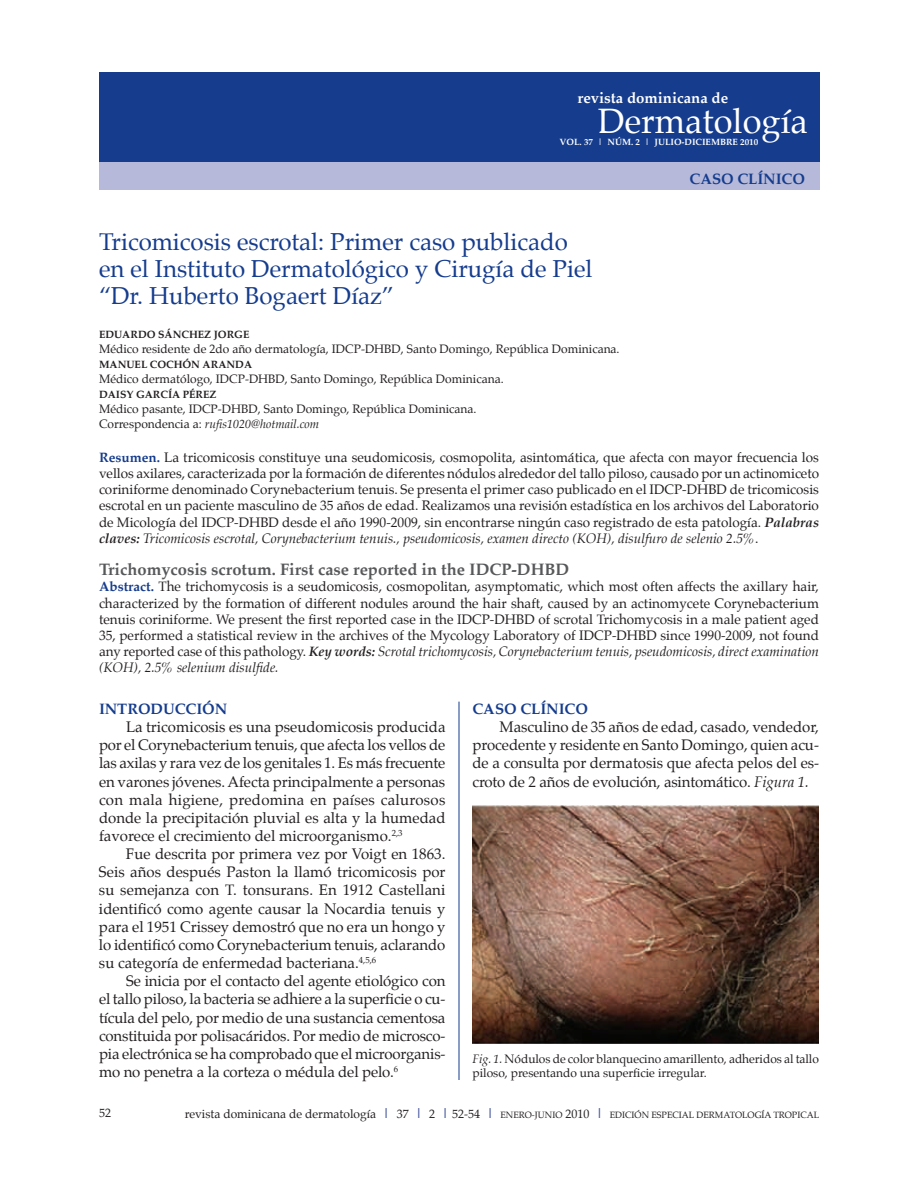
<style>
.page{position:relative;width:918px;height:1188px;background:#fff}
.page>*{position:absolute;margin:0;border:0;box-sizing:border-box;transform-origin:0 0}
.t1{font:34.5px "Palatino";color:#fff}
.t2{font:24px/27px "Palatino";color:#153c8d}
.t3{font:700 16.5px "Palatino";color:#57585a}
.t4{font:15px/18.1px "Palatino";letter-spacing:-.005em;color:#231f20;text-align:justify}
.t5{font:700 15px "Palatino";color:#153c8d}
.t6{font:700 15px "Palatino";color:#fff}
.t7{font:13.5px/16.2px "Palatino";color:#231f20;text-align:justify}
.t8{font:12px/15px "Palatino";color:#231f20}
.t9{font:700 10.5px "Palatino";color:#231f20}
.t10{font:9px "Palatino";color:#231f20}
.t11{font:700 9px "Palatino";color:#fff}
.s1{font-style:italic}
.s2{font-weight:700;color:#153c8d}
.s3{font-weight:700;font-style:italic}
.s4{font-weight:700;font-size:13.5px;color:#45569e}
.s5{font-size:9px}
.s6{font-size:12px}
</style>
<div class="page">
<div style="left:99px;top:160px;width:721px;height:30px;background:#b6b9d9"></div>
<div style="left:99px;top:72px;width:721px;height:90px;background:#153c8d"></div>
<img style="left:472px;top:806px;width:347px;height:237px">
<hr style="left:459px;top:702px;width:1px;height:378px;background:#153c8d">
<p class="t6" style="left:578px;top:85px;width:152px">revista dominicana de</p>
<p class="t11" style="left:560px;top:134px;width:160px">VOL. 37 | NÚM. 2 | JULIO-DICIEMBR</p>
<p class="t11" style="left:733px;top:134px;width:27px">E 2010</p>
<h1 class="t1" style="left:598px;top:93px;width:211px">Dermatología</h1>
<p class="t5" style="left:690px;top:166px;width:117px">caso clínico</p>
<h2 class="t2" style="left:99px;top:229px;width:495px">Tricomicosis escrotal: Primer caso publicado en el Instituto Dermatológico y Cirugía de Piel “Dr. Huberto Bogaert Díaz”</h2>
<p class="t9" style="left:99px;top:325px;width:151px">Eduard o Sánchez Jorge</p>
<p class="t8" style="left:99px;top:341px;width:522px">Médico residente de 2do año dermatología, IDCP-DHBD, Santo Domingo, República Dominicana.</p>
<p class="t9" style="left:99px;top:355px;width:155px">Manuel Cochón Aranda</p>
<p class="t8" style="left:99px;top:371px;width:406px">Médico dermatólogo, IDCP-DHBD, Santo Domingo, República Dominicana.</p>
<p class="t9" style="left:99px;top:385px;width:119px">Daisy García Pérez</p>
<p class="t8" style="left:99px;top:401px;width:379px">Médico pasante, IDCP-DHBD, Santo Domingo, República Dominicana.<br>Correspondencia a: <span class="s1">rufis1020@hotmail.com</span></p>
<p class="t7" style="left:99px;top:449px;width:722px"><span class="s2">Resumen.</span> La tricomicosis constituye una seudomicosis, cosmopolita, asintomática, que afecta con mayor frecuencia los vellos axilares, caracterizada por la formación de diferentes nódulos alrededor del tallo piloso, causado por un actinomiceto coriniforme denominado Corynebacterium tenuis. Se presenta el primer caso publicado en el IDCP-DHBD de tricomicosis escrotal en un paciente masculino de 35 años de edad. Realizamos una revisión estadística en los archivos del Laboratorio de Micología del IDCP-DHBD desde el año 1990-2009, sin encontrarse ningún caso registrado de esta patología. <span class="s3">Palabras claves:</span> <span class="s1">Tricomicosis escrotal, Corynebacterium tenuis., pseudomicosis, examen directo (KOH), disulfuro de selenio 2.5%</span>.</p>
<p class="t3" style="left:99px;top:556px;width:472px">Trichomycosis scrotum. First case reported in the IDCP-DHBD</p>
<p class="t7" style="left:99px;top:579px;width:722px"><span class="s2">Abstract.</span> The trichomycosis is a seudomicosis, cosmopolitan, asymptomatic, which most often affects the axillary hair, characterized by the formation of different nodules around the hair shaft, caused by an actinomycete Corynebacterium tenuis coriniforme. We present the first reported case in the IDCP-DHBD of scrotal Trichomycosis in a male patient aged 35, performed a statistical review in the archives of the Mycology Laboratory of IDCP-DHBD since 1990-2009, not found any reported case of this pathology. <span class="s3">Key words:</span> <span class="s1">Scrotal trichomycosis, Corynebacterium tenuis, pseudomicosis, direct examination (KOH), 2.5% selenium disulfide.</span></p>
<p class="t5" style="left:99px;top:696px;width:12px">INTRO</p>
<p class="t5" style="left:151px;top:696px;width:36px">DUCCIÓN</p>
<p class="t4" style="left:99px;top:718px;width:348px;text-indent:27px">La tricomicosis es una pseudomicosis producida por el Corynebacterium tenuis, que afecta los vellos de las axilas y rara vez de los genitales 1. Es más frecuente en varones jóvenes. Afecta principalmente a personas con mala higiene, predomina en países calurosos donde la precipitación pluvial es alta y la humedad favorece el crecimiento del microorganismo.<sup>2,3</sup></p>
<p class="t4" style="left:99px;top:845px;width:348px;text-indent:27px">Fue descrita por primera vez por Voigt en 1863.<br>Seis años después Paston la llamó tricomicosis por su semejanza con T. tonsurans. En 1912 Castellani identificó como agente causar la Nocardia tenuis y para el 1951 Crissey demostró que no era un hongo y lo identificó como Corynebacterium tenuis, aclarando su categoría de enfermedad bacteriana.<sup>4,5,6</sup></p>
<p class="t4" style="left:99px;top:972px;width:348px;text-indent:27px">Se inicia por el contacto del agente etiológico con el tallo piloso, la bacteria se adhiere a la superficie o cu&shy;tícula del pelo, por medio de una sustancia cementosa constituida por polisacáridos. Por medio de microsco&shy;pia electrónica se ha comprobado que el microorganis&shy;mo no penetra a la corteza o médula del pelo.<sup>6</sup></p>
<p class="t5" style="left:472px;top:696px;width:12px">CASO</p>
<p class="t5" style="left:520px;top:696px;width:11px">CLÍNICO</p>
<p class="t4" style="left:472px;top:718px;width:348px;text-indent:27px">Masculino de 35 años de edad, casado, vendedor, procedente y residente en Santo Domingo, quien acu&shy;de a consulta por dermatosis que afecta pelos del es&shy;croto de 2 años de evolución, asintomático. <span class="s1">Figura 1.</span></p>
<p class="t8" style="left:472px;top:1052px;width:348px;line-height:13.5px"><span class="s1">Fig. 1.</span> Nódulos de color blanquecino amarillento, adheridos al tallo piloso, presentando una superficie irregular.</p>
<p class="t8" style="left:185px;top:1106px;width:323px">revista dominicana de dermatología <span class="s4">|</span> 37 <span class="s4">|</span> 2 <span class="s4">|</span> 52-54 <span class="s4">|</span> <span class="s5">ener</span></p>
<p class="t10" style="left:525px;top:1108px;width:17px">o-juni</p>
<p class="t10" style="left:555px;top:1108px;width:61px">o <span class="s6">2010</span> <span class="s4">|</span> edici</p>
<p class="t10" style="left:635px;top:1108px;width:24px">ón especial</p>
<p class="t10" style="left:696px;top:1108px;width:8px">der</p>
<p class="t10" style="left:715px;top:1108px;width:84px">matología tropical</p>
<p class="t8" style="left:99px;top:1105px;width:13px">52</p>
</div>
